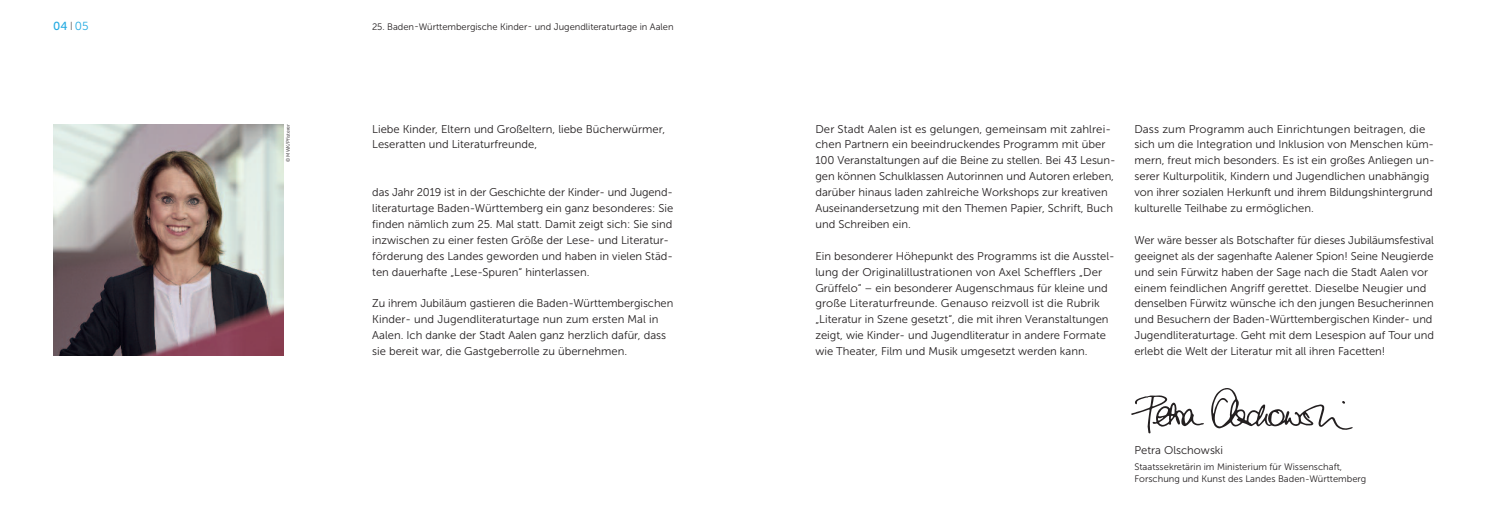
<style>
.page{position:relative;width:1489px;height:525px;background:#fff}
.page>*{position:absolute;margin:0;border:0;box-sizing:border-box;transform-origin:0 0}
.t1{font:11.62px "Museo Sans 500";color:#24aae1}
.t2{font:11.25px/15.9px "Museo Sans 300";color:#231f20}
.t3{font:9.38px/12.1px "Museo Sans 300";color:#231f20}
.t4{font:5px "Museo Sans 300";color:#231f20}
.s1{font-family:"Museo Sans 300";color:#231f20}
.s2{font-family:"Museo Sans 300"}
</style>
<div class="page">
<svg style="left:1131px;top:395px;width:72px;height:38px"></svg>
<svg style="left:1211px;top:388px;width:141px;height:42px"></svg>
<img style="left:53px;top:124px;width:231px;height:231px">
<p class="t1" style="left:53px;top:19px;width:37px">04 <span class="s1">I</span> <span class="s2">05</span></p>
<p class="t3" style="left:372px;top:21px;width:303px">25. Baden-Württembergische Kinder- und Jugendliteraturtage in Aalen</p>
<p class="t4" style="left:285px;top:162px;width:40px;rotate:-90deg">© MWK/Pfisterer</p>
<p class="t2" style="left:372px;top:121px;width:294px">Liebe Kinder, Eltern und Großeltern, liebe Bücherwürmer,<br>Leseratten und Literaturfreunde,</p>
<p class="t2" style="left:372px;top:184px;width:302px">das Jahr 2019 ist in der Geschichte der Kinder- und Jugend&shy;literaturtage Baden-Württemberg ein ganz besonderes: Sie finden nämlich zum 25. Mal statt. Damit zeigt sich: Sie sind inzwischen zu einer festen Größe der Lese- und Literatur&shy;förderung des Landes geworden und haben in vielen Städ&shy;ten dauerhafte „Lese-Spuren“ hinterlassen.</p>
<p class="t2" style="left:372px;top:295px;width:302px">Zu ihrem Jubiläum gastieren die Baden-Württembergischen Kinder- und Jugendliteraturtage nun zum ersten Mal in Aalen. Ich danke der Stadt Aalen ganz herzlich dafür, dass sie bereit war, die Gastgeberrolle zu übernehmen.</p>
<p class="t2" style="left:815px;top:121px;width:302px">Der Stadt Aalen ist es gelungen, gemeinsam mit zahlrei&shy;chen Partnern ein beeindruckendes Programm mit über 100 Veranstaltungen auf die Beine zu stellen. Bei 43 Lesun&shy;gen können Schulklassen Autorinnen und Autoren erleben, darüber hinaus laden zahlreiche Workshops zur kreativen Auseinandersetzung mit den Themen Papier, Schrift, Buch und Schreiben ein.</p>
<p class="t2" style="left:815px;top:248px;width:301px">Ein besonderer Höhepunkt des Programms ist die Ausstel&shy;lung der Originalillustrationen von Axel Schefflers „Der Grüffelo“ – ein besonderer Augenschmaus für kleine und große Literaturfreunde. Genauso reizvoll ist die Rubrik „Literatur in Szene gesetzt“, die mit ihren Veranstaltungen zeigt, wie Kinder- und Jugendliteratur in andere Formate wie Theater, Film und Musik umgesetzt werden kann.</p>
<p class="t2" style="left:1134px;top:121px;width:302px">Dass zum Programm auch Einrichtungen beitragen, die sich um die Integration und Inklusion von Menschen küm&shy;mern, freut mich besonders. Es ist ein großes Anliegen un&shy;serer Kulturpolitik, Kindern und Jugendlichen unabhängig von ihrer sozialen Herkunft und ihrem Bildungshintergrund kulturelle Teilhabe zu ermöglichen.</p>
<p class="t2" style="left:1134px;top:232px;width:301px">Wer wäre besser als Botschafter für dieses Jubiläumsfestival geeignet als der sagenhafte Aalener Spion! Seine Neugierde und sein Fürwitz haben der Sage nach die Stadt Aalen vor einem feindlichen Angriff gerettet. Dieselbe Neugier und denselben Fürwitz wünsche ich den jungen Besucherinnen und Besuchern der Baden-Württembergischen Kinder- und Jugendliteraturtage. Geht mit dem Lesespion auf Tour und erlebt die Welt der Literatur mit all ihren Facetten!</p>
<p class="t2" style="left:1134px;top:442px;width:90px">Petra Olschowski</p>
<p class="t3" style="left:1134px;top:460px;width:233px">Staatssekretärin im Ministerium für Wissenschaft,<br>Forschung und Kunst des Landes Baden-Württemberg</p>
</div>
